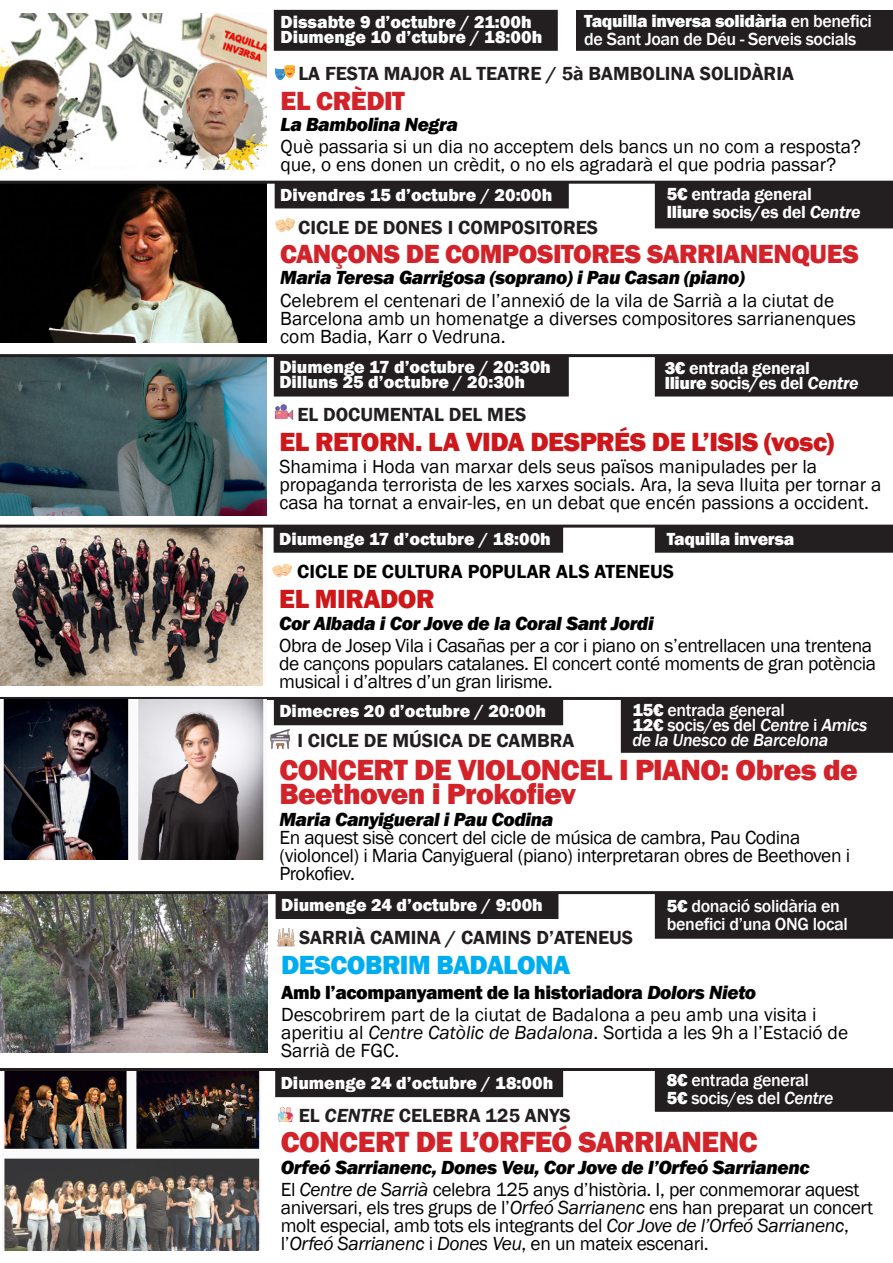
<style>
.page{position:relative;width:893px;height:1263px;background:#fff}
.page>*{position:absolute;margin:0;border:0;box-sizing:border-box;transform-origin:0 0}
.t1{font:800 30px/24px "Franklin Gothic";letter-spacing:-.02em;color:#d2232a}
.t2{font:800 27px "Franklin Gothic";letter-spacing:-.02em;color:#cd171a}
.t3{font:800 27px "Franklin Gothic";letter-spacing:-.02em;color:#d2232a}
.t4{font:800 27px "Franklin Gothic";letter-spacing:-.02em;color:#00aeef}
.t5{font:19.5px/18px "Franklin Gothic";color:#000}
.t6{font:19.5px/18px "Franklin Gothic";letter-spacing:-.02em;color:#000}
.t7{font:italic 800 19.5px "Franklin Gothic";letter-spacing:-.02em;color:#000}
.t8{font:600 19.5px "Franklin Gothic";color:#231f20}
.t9{font:800 19.5px "Franklin Gothic";letter-spacing:-.02em;color:#000}
.t10{font:600 19.5px "Franklin Gothic";letter-spacing:.005em;color:#000}
.t11{font:800 18px/15px "Franklin Gothic";color:#fff}
.t12{font:500 18px/18px "Franklin Gothic";letter-spacing:-.02em;color:#fff}
.t13{font:600 18px/18px "Franklin Gothic";letter-spacing:-.02em;color:#fff}
.t14{font:italic 500 18px/15px "Franklin Gothic";letter-spacing:-.02em;color:#fff}
.t15{font:800 18px "Franklin Gothic";letter-spacing:-.02em;color:#fff}
.s1{font-weight:800}
.s2{font-style:italic}
.s3{font-weight:800;font-style:normal}
.s4{font-style:normal}
</style>
<div class="page">
<div style="left:275px;top:11px;width:282px;height:39px;background:#231f20"></div>
<div style="left:274px;top:10px;width:284px;height:41px;border:2px solid #231f20"></div>
<div style="left:576px;top:10px;width:317px;height:41px;background:#231f20"></div>
<div style="left:655px;top:184px;width:238px;height:44px;background:#231f20"></div>
<img style="left:276px;top:65px;width:18px;height:16px">
<img style="left:0;top:14px;width:266px;height:155px">
<div style="left:275px;top:183px;width:293px;height:25px;background:#231f20"></div>
<img style="left:0;top:184px;width:266px;height:158px">
<img style="left:275px;top:218px;width:19px;height:15px">
<div style="left:655px;top:357px;width:238px;height:39px;background:#231f20"></div>
<div style="left:275px;top:356px;width:293px;height:40px;background:#231f20"></div>
<img style="left:0;top:357px;width:266px;height:158px">
<img style="left:274px;top:404px;width:20px;height:16px">
<div style="left:655px;top:528px;width:238px;height:25px;background:#231f20"></div>
<div style="left:274px;top:527px;width:288px;height:25px;background:#231f20"></div>
<div style="left:274px;top:526px;width:289px;height:27px;border:2px solid #231f20"></div>
<img style="left:0;top:528px;width:263px;height:158px">
<img style="left:273px;top:564px;width:18px;height:14px">
<hr style="left:0;top:181px;width:893px;height:3px;background:#231f20">
<hr style="left:0;top:354px;width:893px;height:3px;background:#231f20">
<hr style="left:0;top:525px;width:893px;height:3px;background:#231f20">
<hr style="left:0;top:697px;width:893px;height:3px;background:#231f20">
<div style="left:621px;top:700px;width:272px;height:53px;background:#231f20"></div>
<div style="left:275px;top:699px;width:287px;height:25px;background:#231f20"></div>
<div style="left:274px;top:699px;width:289px;height:26px;border:2px solid #231f20"></div>
<img style="left:3px;top:700px;width:261px;height:159px">
<img style="left:271px;top:729px;width:18px;height:19px">
<div style="left:276px;top:1071px;width:286px;height:25px;background:#231f20"></div>
<div style="left:275px;top:1070px;width:288px;height:27px;border:2px solid #231f20"></div>
<img style="left:2px;top:1071px;width:258px;height:180px">
<img style="left:278px;top:1107px;width:16px;height:14px">
<hr style="left:0;top:1068px;width:893px;height:3px;background:#231f20">
<div style="left:655px;top:1071px;width:238px;height:41px;background:#231f20"></div>
<div style="left:655px;top:894px;width:238px;height:45px;background:#231f20"></div>
<div style="left:276px;top:893px;width:282px;height:25px;background:#231f20"></div>
<div style="left:276px;top:892px;width:282px;height:27px;border:2px solid #231f20"></div>
<img style="left:0;top:894px;width:267px;height:159px">
<img style="left:277px;top:928px;width:18px;height:18px">
<hr style="left:0;top:891px;width:893px;height:3px;background:#231f20">
<p class="t12" style="left:584px;top:12px;width:289px"><span class="s1">Taquilla inversa solidària</span> en benefici de Sant Joan de Déu - Serveis socials</p>
<p class="t11" style="left:280px;top:14px;width:263px">Dissabte 9 d’octubre / 21:00h<br>Diumenge 10 d’ctubre / 18:00h</p>
<p class="t8" style="left:298px;top:61px;width:497px">LA FESTA MAJOR AL TEATRE / 5à BAMBOLINA SOLIDÀRIA</p>
<p class="t3" style="left:280px;top:83px;width:126px">EL CRÈDIT</p>
<p class="t7" style="left:280px;top:111px;width:179px">La Bambolina Negra</p>
<p class="t5" style="left:280px;top:138px;width:582px">Què passaria si un dia no acceptem dels bancs un no com a resposta? que, o ens donen un crèdit, o no els agradarà el que podria passar?</p>
<p class="t11" style="left:280px;top:187px;width:274px">Divendres 15 d’octubre / 20:00h</p>
<p class="t8" style="left:298px;top:215px;width:302px">CICLE DE DONES I COMPOSITORES</p>
<p class="t3" style="left:280px;top:237px;width:580px">CANÇONS DE COMPOSITORES SARRIANENQUES</p>
<p class="t7" style="left:280px;top:265px;width:466px">Maria Teresa Garrigosa (soprano) i Pau Casan (piano)</p>
<p class="t5" style="left:280px;top:291px;width:577px">Celebrem el centenari de l’annexió de la vila de Sarrià a la ciutat de<br>Barcelona amb un homenatge a diverses compositores sarrianenques com Badia, Karr o Vedruna.</p>
<p class="t13" style="left:667px;top:185px;width:195px"><span class="s1">5€</span> entrada general<br><span class="s1">lliure</span> socis/es del <span class="s2">Centre</span></p>
<p class="t11" style="left:279px;top:360px;width:273px">Diumenge 17 d’octubre / 20:30h<br>Dilluns 25 d’octubre / 20:30h</p>
<p class="t8" style="left:297px;top:403px;width:231px">EL DOCUMENTAL DEL MES</p>
<p class="t2" style="left:279px;top:424px;width:556px">EL RETORN. LA VIDA DESPRÉS DE L’ISIS (vosc)</p>
<p class="t5" style="left:279px;top:458px;width:603px">Shamima i Hoda van marxar dels seus països manipulades per la propaganda terrorista de les xarxes socials. Ara, la seva lluita per tornar a casa ha tornat a envair-les, en un debat que encén passions a occident.</p>
<p class="t13" style="left:665px;top:361px;width:195px;line-height:15px"><span class="s1">3€</span> entrada general<br><span class="s1">lliure</span> socis/es del <span class="s2">Centre</span></p>
<p class="t11" style="left:279px;top:531px;width:273px">Diumenge 17 d’octubre / 18:00h</p>
<p class="t10" style="left:297px;top:559px;width:379px">CICLE DE CULTURA POPULAR ALS ATENEUS</p>
<p class="t2" style="left:279px;top:581px;width:157px">EL MIRADOR</p>
<p class="t7" style="left:279px;top:610px;width:376px">Cor Albada i Cor Jove de la Coral Sant Jordi</p>
<p class="t6" style="left:279px;top:637px;width:599px">Obra de Josep Vila i Casañas per a cor i piano on s’entrellacen una trentena de cançons populars catalanes. El concert conté moments de gran potència musical i d’altres d’un gran lirisme.</p>
<p class="t15" style="left:667px;top:527px;width:129px">Taquilla inversa</p>
<p class="t14" style="left:632px;top:703px;width:236px"><span class="s3">15€</span> <span class="s4">entrada general<br></span><span class="s3">12€</span> <span class="s4">socis/es del</span> Centre <span class="s4">i</span> Amics de la Unesco de Barcelona</p>
<p class="t11" style="left:279px;top:704px;width:268px">Dimecres 20 d’octubre / 20:00h</p>
<p class="t8" style="left:297px;top:729px;width:279px">I CICLE DE MÚSICA DE CAMBRA</p>
<p class="t1" style="left:279px;top:758px;width:580px">CONCERT DE VIOLONCEL I PIANO: Obres de<br>Beethoven i Prokofiev</p>
<p class="t7" style="left:279px;top:807px;width:276px">Maria Canyigueral i Pau Codina</p>
<p class="t6" style="left:279px;top:829px;width:572px">En aquest sisè concert del cicle de música de cambra, Pau Codina (violoncel) i Maria Canyigueral (piano) interpretaran obres de Beethoven i<br>Prokofiev.</p>
<p class="t12" style="left:667px;top:897px;width:182px"><span class="s1">5€</span> donació solidària en benefici d’una ONG local</p>
<p class="t11" style="left:281px;top:897px;width:263px">Diumenge 24 d’octubre / 9:00h</p>
<p class="t8" style="left:299px;top:925px;width:336px">SARRIÀ CAMINA / CAMINS D’ATENEUS</p>
<p class="t4" style="left:281px;top:947px;width:291px">DESCOBRIM BADALONA</p>
<p class="t9" style="left:281px;top:980px;width:477px">Amb l’acompanyament de la historiadora <span class="s2">Dolors Nieto</span></p>
<p class="t5" style="left:281px;top:1006px;width:569px">Descobrirem part de la ciutat de Badalona a peu amb una visita i aperitiu al <span class="s2">Centre Catòlic de Badalona</span>. Sortida a les 9h a l’Estació de<br>Sarrià de FGC.</p>
<p class="t12" style="left:667px;top:1071px;width:168px"><span class="s1">8€</span> entrada general<br><span class="s1">5€</span> socis/es del <span class="s2">Centre</span></p>
<p class="t11" style="left:281px;top:1075px;width:274px">Diumenge 24 d’octubre / 18:00h</p>
<p class="t8" style="left:299px;top:1104px;width:274px">EL <span class="s2">CENTRE</span> CELEBRA 125 ANYS</p>
<p class="t1" style="left:281px;top:1130px;width:478px">CONCERT DE L’ORFEÓ SARRIANENC</p>
<p class="t7" style="left:281px;top:1155px;width:530px">Orfeó Sarrianenc, Dones Veu, Cor Jove de l’Orfeó Sarrianenc</p>
<p class="t6" style="left:281px;top:1181px;width:594px">El <span class="s2">Centre de Sarrià</span> celebra 125 anys d’història. I, per conmemorar aquest aniversari, els tres grups de l’<span class="s2">Orfeó Sarrianenc</span> ens han preparat un concert molt especial, amb tots els integrants del <span class="s2">Cor Jove de l’Orfeó Sarrianenc</span>, l’<span class="s2">Orfeó Sarrianenc</span> i <span class="s2">Dones Veu</span>, en un mateix escenari.</p>
</div>
